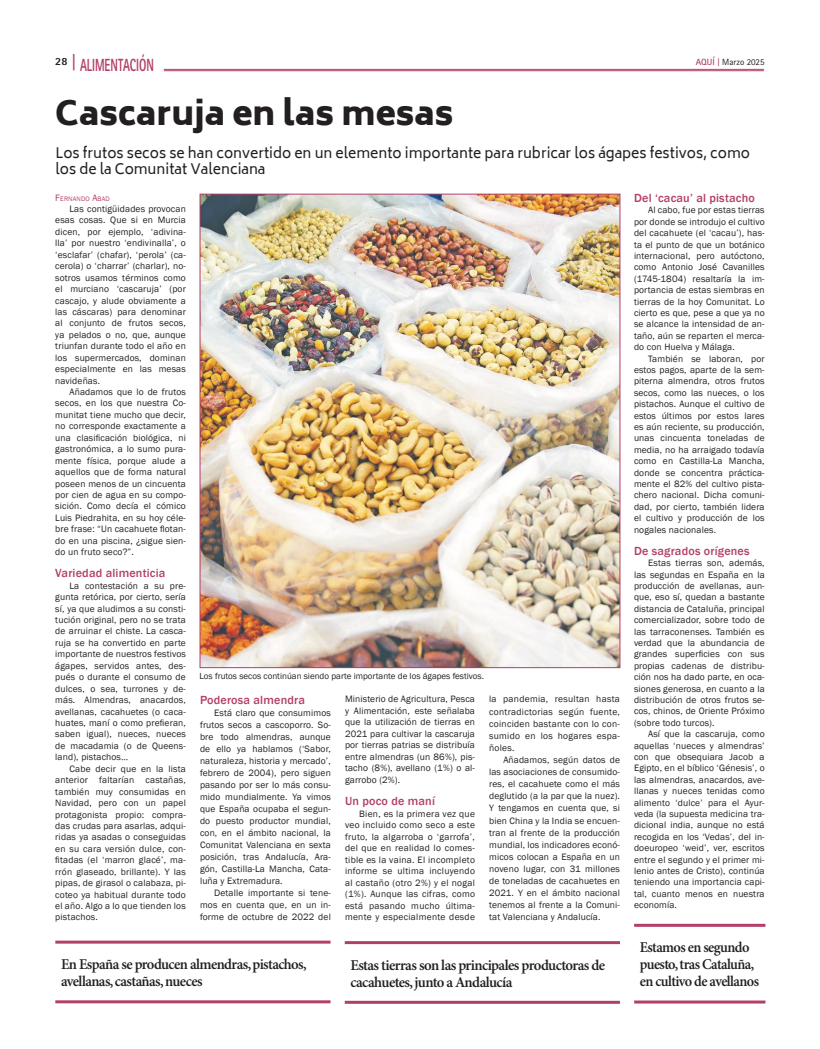
<style>
.page{position:relative;width:820px;height:1049px;background:#fff}
.page>*{position:absolute;margin:0;border:0;box-sizing:border-box;transform-origin:0 0}
.t1{font:900 33px "Biryani";color:#231f20}
.t2{font:800 17.6px "Rotis Sans Serif Std";color:#b23f6a;scale:.64 1}
.t3{font:600 15px/17px "Minion Pro";letter-spacing:-.04em;color:#231f20}
.t4{font:600 15px/17px "Minion Pro";letter-spacing:-.04em;color:#231f20;scale:.95 1}
.t5{font:14px/16.8px "Biryani";color:#231f20}
.t6{font:500 12.1px "Franklin Gothic";letter-spacing:.015em;color:#b23f6a}
.t7{font:800 11px "Rotis Sans Serif Std";color:#231f20}
.t8{font:9.5px/11.4px "Franklin Gothic";letter-spacing:.015em;color:#231f20;text-align:justify}
.t9{font:9px "Franklin Gothic";color:#231f20}
.t10{font:9px "Rotis Sans Serif Std";color:#231f20}
.t11{font:6.7px "Franklin Gothic";letter-spacing:.02em;color:#b23f6a}
.s1{font-size:18.2px}
.s2{font-weight:700;color:#b23f6a}
.s3{font-family:"Rotis Serif Std";font-weight:700;color:#b23f6a}
.s4{font-size:9.5px}
</style>
<div class="page">
<img style="left:201px;top:196px;width:417px;height:470px">
<hr style="left:55px;top:940px;width:275px;height:3px;background:#b23f6a">
<hr style="left:55px;top:1000px;width:275px;height:3px;background:#b23f6a">
<hr style="left:634px;top:924px;width:131px;height:3px;background:#b23f6a">
<hr style="left:634px;top:1000px;width:131px;height:3px;background:#b23f6a">
<hr style="left:344px;top:941px;width:275px;height:3px;background:#b23f6a">
<hr style="left:344px;top:1001px;width:275px;height:3px;background:#b23f6a">
<hr style="left:164px;top:69px;width:599px;height:1px;background:#b23f6a">
<hr style="left:164px;top:71px;width:599px;height:1px;background:#b23f6a">
<h2 class="t2" style="left:72px;top:54px;width:130px"><span class="s1">|</span> ALIMENTACIÓN</h2>
<p class="t7" style="left:55px;top:54px;width:14px">28</p>
<p class="t10" style="left:695px;top:57px;width:70px"><span class="s2">AQUÍ</span> <span class="s3">|</span> Marzo 2025</p>
<h1 class="t1" style="left:55px;top:94px;width:399px">Cascaruja en las mesas</h1>
<h3 class="t5" style="left:55px;top:144px;width:695px">Los frutos secos se han convertido en un elemento importante para rubricar los ágapes festivos, como los de la Comunitat Valenciana</h3>
<p class="t11" style="left:55px;top:194px;width:56px"><span class="s4">F</span>ERNANDO <span class="s4">A</span>BAD</p>
<p class="t8" style="left:55px;top:203px;width:132px;text-indent:14px">Las contigüidades provocan esas cosas. Que si en Murcia dicen, por ejemplo, ‘adivina&shy;lla’ por nuestro ‘endivinalla’, o ‘esclafar’ (chafar), ‘perola’ (ca&shy;cerola) o ‘charrar’ (charlar), no&shy;sotros usamos términos como el murciano ‘cascaruja’ (por cascajo, y alude obviamente a las cáscaras) para denominar al conjunto de frutos secos, ya pelados o no, que, aunque triunfan durante todo el año en los supermercados, dominan especialmente en las mesas navideñas.</p>
<p class="t8" style="left:55px;top:386px;width:132px;text-indent:14px">Añadamos que lo de frutos secos, en los que nuestra Co&shy;munitat tiene mucho que decir, no corresponde exactamente a una clasificación biológica, ni gastronómica, a lo sumo pura&shy;mente física, porque alude a aquellos que de forma natural poseen menos de un cincuenta por cien de agua en su compo&shy;sición. Como decía el cómico Luis Piedrahita, en su hoy céle&shy;bre frase: “Un cacahuete flotan&shy;do en una piscina, ¿sigue sien&shy;do un fruto seco?”.</p>
<p class="t6" style="left:55px;top:566px;width:112px">Variedad alimenticia</p>
<p class="t8" style="left:55px;top:580px;width:132px;text-indent:14px">La contestación a su pre&shy;gunta retórica, por cierto, sería sí, ya que aludimos a su consti&shy;tución original, pero no se trata de arruinar el chiste. La casca&shy;ruja se ha convertido en parte importante de nuestros festivos ágapes, servidos antes, des&shy;pués o durante el consumo de dulces, o sea, turrones y de&shy;más. Almendras, anacardos, avellanas, cacahuetes (o caca&shy;huates, maní o como prefieran, saben igual), nueces, nueces de macadamia (o de Queens&shy;land), pistachos…</p>
<p class="t8" style="left:55px;top:763px;width:132px;text-indent:14px">Cabe decir que en la lista anterior faltarían castañas, también muy consumidas en Navidad, pero con un papel protagonista propio: compra&shy;das crudas para asarlas, adqui&shy;ridas ya asadas o conseguidas en su cara versión dulce, con&shy;fitadas (el ‘marron glacé’, ma&shy;rrón glaseado, brillante). Y las pipas, de girasol o calabaza, pi&shy;coteo ya habitual durante todo el año. Algo a lo que tienden los pistachos.</p>
<p class="t9" style="left:199px;top:670px;width:286px">Los frutos secos continúan siendo parte importante de los ágapes festivos.</p>
<p class="t6" style="left:200px;top:693px;width:106px">Poderosa almendra</p>
<p class="t8" style="left:200px;top:707px;width:132px;line-height:12px;text-indent:14px">Está claro que consumimos frutos secos a cascoporro. So&shy;bre todo almendras, aunque de ello ya hablamos (‘Sabor, naturaleza, historia y mercado’, febrero de 2004), pero siguen pasando por ser lo más consu&shy;mido mundialmente. Ya vimos que España ocupaba el segun&shy;do puesto productor mundial, con, en el ámbito nacional, la Comunitat Valenciana en sexta posición, tras Andalucía, Ara&shy;gón, Castilla-La Mancha, Cata&shy;luña y Extremadura.</p>
<p class="t8" style="left:200px;top:887px;width:132px;line-height:12px;text-indent:14px">Detalle importante si tene&shy;mos en cuenta que, en un in&shy;forme de octubre de 2022 del</p>
<p class="t8" style="left:345px;top:694px;width:131px">Ministerio de Agricultura, Pesca y Alimentación, este señalaba que la utilización de tierras en 2021 para cultivar la cascaruja por tierras patrias se distribuía entre almendras (un 86%), pis&shy;tacho (8%), avellano (1%) o al&shy;garrobo (2%).</p>
<p class="t6" style="left:345px;top:794px;width:91px">Un poco de maní</p>
<p class="t8" style="left:345px;top:808px;width:131px;text-indent:14px">Bien, es la primera vez que veo incluido como seco a este fruto, la algarroba o ‘garrofa’, del que en realidad lo comes&shy;tible es la vaina. El incompleto informe se ultima incluyendo al castaño (otro 2%) y el nogal (1%). Aunque las cifras, como está pasando mucho última&shy;mente y especialmente desde</p>
<p class="t8" style="left:489px;top:693px;width:132px;line-height:12.1px">la pandemia, resultan hasta contradictorias según fuente, coinciden bastante con lo con&shy;sumido en los hogares espa&shy;ñoles.</p>
<p class="t8" style="left:489px;top:754px;width:132px;line-height:12.1px;text-indent:14px">Añadamos, según datos de las asociaciones de consumido&shy;res, el cacahuete como el más deglutido (a la par que la nuez).<br>Y tengamos en cuenta que, si bien China y la India se encuen&shy;tran al frente de la producción mundial, los indicadores econó&shy;micos colocan a España en un noveno lugar, con 31 millones de toneladas de cacahuetes en 2021. Y en el ámbito nacional tenemos al frente a la Comuni&shy;tat Valenciana y Andalucía.</p>
<h3 class="t3" style="left:61px;top:956px;width:247px">En España se producen almendras, pistachos, avellanas, castañas, nueces</h3>
<h3 class="t3" style="left:350px;top:957px;width:256px">Estas tierras son las principales productoras de cacahuetes, junto a Andalucía</h3>
<p class="t6" style="left:633px;top:190px;width:122px">Del ‘cacau’ al pistacho</p>
<p class="t8" style="left:633px;top:205px;width:132px;text-indent:14px">Al cabo, fue por estas tierras por donde se introdujo el cultivo del cacahuete (el ‘cacau’), has&shy;ta el punto de que un botánico internacional, pero autóctono, como Antonio José Cavanilles (1745-1804) resaltaría la im&shy;portancia de estas siembras en tierras de la hoy Comunitat. Lo cierto es que, pese a que ya no se alcance la intensidad de an&shy;taño, aún se reparten el merca&shy;do con Huelva y Málaga.</p>
<p class="t8" style="left:633px;top:353px;width:132px;text-indent:14px">También se laboran, por estos pagos, aparte de la sem&shy;piterna almendra, otros frutos secos, como las nueces, o los pistachos. Aunque el cultivo de estos últimos por estos lares es aún reciente, su producción, unas cincuenta toneladas de media, no ha arraigado todavía como en Castilla-La Mancha, donde se concentra práctica&shy;mente el 82% del cultivo pista&shy;chero nacional. Dicha comuni&shy;dad, por cierto, también lidera el cultivo y producción de los nogales nacionales.</p>
<p class="t6" style="left:633px;top:543px;width:117px">De sagrados orígenes</p>
<p class="t8" style="left:633px;top:557px;width:132px;text-indent:14px">Estas tierras son, además, las segundas en España en la producción de avellanas, aun&shy;que, eso sí, quedan a bastante distancia de Cataluña, principal comercializador, sobre todo de las tarraconenses. También es verdad que la abundancia de grandes superficies con sus propias cadenas de distribu&shy;ción nos ha dado parte, en oca&shy;siones generosa, en cuanto a la distribución de otros frutos se&shy;cos, chinos, de Oriente Próximo (sobre todo turcos).</p>
<p class="t8" style="left:633px;top:728px;width:132px;text-indent:14px">Así que la cascaruja, como aquellas ‘nueces y almendras’ con que obsequiara Jacob a Egipto, en el bíblico ‘Génesis’, o las almendras, anacardos, ave&shy;llanas y nueces tenidas como alimento ‘dulce’ para el Ayur&shy;veda (la supuesta medicina tra&shy;dicional india, aunque no está recogida en los ‘Vedas’, del in&shy;doeuropeo ‘weid’, ver, escritos entre el segundo y el primer mi&shy;lenio antes de Cristo), continúa teniendo una importancia capi&shy;tal, cuanto menos en nuestra economía.</p>
<h3 class="t4" style="left:639px;top:940px;width:127px">Estamos en segundo puesto, tras Cataluña, en cultivo de avellanos</h3>
</div>
